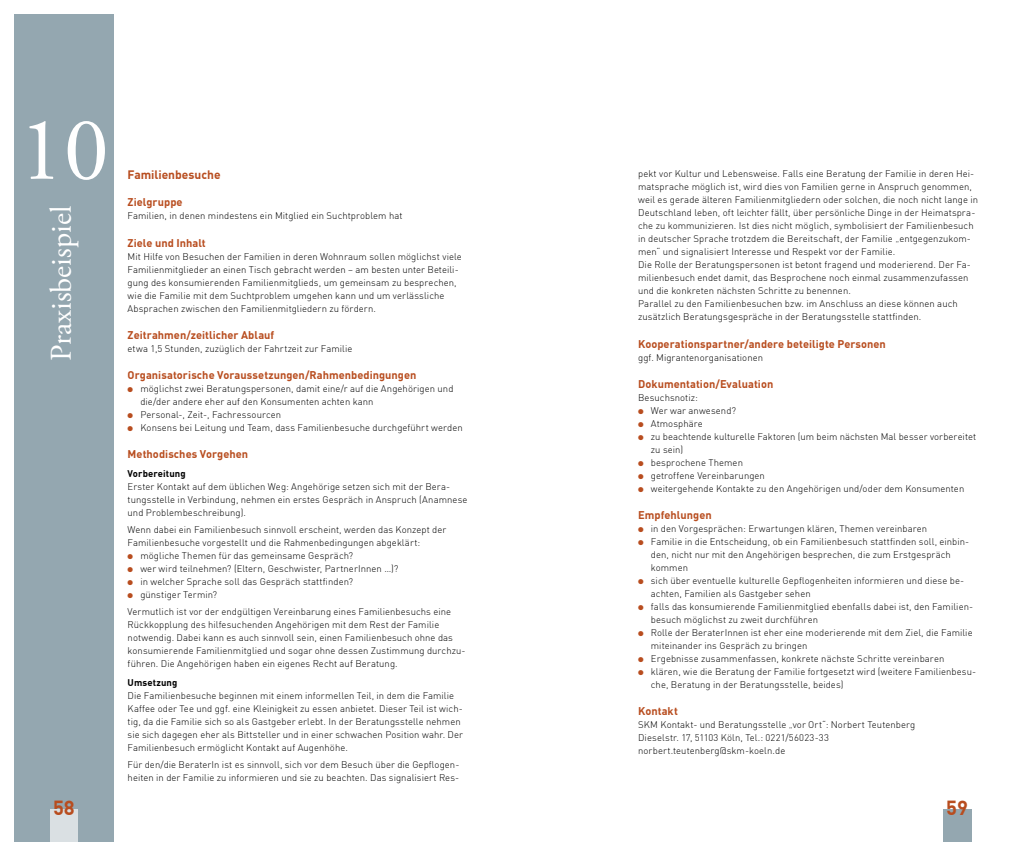
<style>
.page{position:relative;width:1021px;height:842px;background:#fff}
.page>*{position:absolute;margin:0;border:0;box-sizing:border-box;transform-origin:0 0}
.t1{font:90px "Adobe Garamond Pro";color:#fff}
.t2{font:30px "Adobe Garamond Pro";color:#fff}
.t3{font:700 20px "DIN Offc";color:#b84d1f}
.t4{font:700 12px "DIN Offc";color:#b84d1f}
.t5{font:700 11px "DIN Offc";letter-spacing:.005em;color:#b84d1f}
.t6{font:300 9.5px/13px "DIN Offc";letter-spacing:.005em;color:#000}
.t7{font:700 9.5px "DIN Offc";letter-spacing:.01em;color:#000}
.s1{color:#b84d1f}
</style>
<div class="page">
<div style="left:14px;top:14px;width:99px;height:828px;background:#94a7b0"></div>
<div style="left:50px;top:809px;width:28px;height:33px;background:#dae0e3"></div>
<div style="left:943px;top:809px;width:28px;height:33px;background:#94a7b0"></div>
<h1 class="t1" style="left:19px;top:96px;width:91px">10</h1>
<h2 class="t2" style="left:43px;top:360px;width:156px;rotate:-90deg">Praxisbeispiel</h2>
<p class="t4" style="left:128px;top:167px;width:94px">Familienbesuche</p>
<p class="t5" style="left:128px;top:195px;width:56px">Zielgruppe</p>
<p class="t6" style="left:128px;top:209px;width:276px">Familien, in denen mindestens ein Mitglied ein Suchtproblem hat</p>
<p class="t5" style="left:128px;top:235px;width:80px">Ziele und Inhalt</p>
<p class="t6" style="left:128px;top:250px;width:336px">Mit Hilfe von Besuchen der Familien in deren Wohnraum sollen möglichst viele Familienmitglieder an einen Tisch gebracht werden – am besten unter Beteili&shy;gung des konsumierenden Familienmitglieds, um gemeinsam zu besprechen, wie die Familie mit dem Suchtproblem umgehen kann und um verlässliche Absprachen zwischen den Familienmitgliedern zu fördern.</p>
<p class="t5" style="left:128px;top:328px;width:148px">Zeitrahmen/zeitlicher Ablauf</p>
<p class="t6" style="left:128px;top:342px;width:226px">etwa 1,5 Stunden, zuzüglich der Fahrtzeit zur Familie</p>
<p class="t5" style="left:128px;top:368px;width:290px">Organisatorische Voraussetzungen/Rahmenbedingungen</p>
<p class="t6" style="left:140px;top:382px;width:314px;text-indent:-13px"><span class="s1">●</span> möglichst zwei Beratungspersonen, damit eine/r auf die Angehörigen und die/der andere eher auf den Konsumenten achten kann</p>
<p class="t6" style="left:128px;top:408px;width:155px"><span class="s1">●</span> Personal-, Zeit-, Fachressourcen</p>
<p class="t6" style="left:128px;top:421px;width:337px"><span class="s1">●</span> Konsens bei Leitung und Team, dass Familienbesuche durchgeführt werden</p>
<p class="t5" style="left:128px;top:447px;width:122px">Methodisches Vorgehen</p>
<p class="t7" style="left:128px;top:467px;width:60px">Vorbereitung</p>
<p class="t6" style="left:128px;top:480px;width:341px">Erster Kontakt auf dem üblichen Weg: Angehörige setzen sich mit der Bera&shy;tungsstelle in Verbindung, nehmen ein erstes Gespräch in Anspruch (Anamnese und Problembeschreibung).</p>
<p class="t6" style="left:128px;top:523px;width:320px">Wenn dabei ein Familienbesuch sinnvoll erscheint, werden das Konzept der<br>Familienbesuche vorgestellt und die Rahmenbedingungen abgeklärt:</p>
<p class="t6" style="left:128px;top:549px;width:227px"><span class="s1">●</span> mögliche Themen für das gemeinsame Gespräch?</p>
<p class="t6" style="left:128px;top:562px;width:272px"><span class="s1">●</span> wer wird teilnehmen? (Eltern, Geschwister, PartnerInnen …)?</p>
<p class="t6" style="left:128px;top:575px;width:227px"><span class="s1">●</span> in welcher Sprache soll das Gespräch stattfinden?</p>
<p class="t6" style="left:128px;top:586px;width:325px;line-height:17.3px"><span class="s1">●</span> günstiger Termin?<br>Vermutlich ist vor der endgültigen Vereinbarung eines Familienbesuchs eine</p>
<p class="t6" style="left:128px;top:618px;width:339px">Rückkopplung des hilfesuchenden Angehörigen mit dem Rest der Familie notwendig. Dabei kann es auch sinnvoll sein, einen Familienbesuch ohne das konsumierende Familienmitglied und sogar ohne dessen Zustimmung durchzu&shy;führen. Die Angehörigen haben ein eigenes Recht auf Beratung.</p>
<p class="t7" style="left:128px;top:676px;width:51px">Umsetzung</p>
<p class="t6" style="left:128px;top:689px;width:337px">Die Familienbesuche beginnen mit einem informellen Teil, in dem die Familie Kaffee oder Tee und ggf. eine Kleinigkeit zu essen anbietet. Dieser Teil ist wich&shy;tig, da die Familie sich so als Gastgeber erlebt. In der Beratungsstelle nehmen sie sich dagegen eher als Bittsteller und in einer schwachen Position wahr. Der Familienbesuch ermöglicht Kontakt auf Augenhöhe.</p>
<p class="t6" style="left:128px;top:758px;width:333px">Für den/die BeraterIn ist es sinnvoll, sich vor dem Besuch über die Gepflogen&shy;heiten in der Familie zu informieren und sie zu beachten. Das signalisiert Res-</p>
<p class="t6" style="left:638px;top:167px;width:341px">pekt vor Kultur und Lebensweise. Falls eine Beratung der Familie in deren Hei&shy;matsprache möglich ist, wird dies von Familien gerne in Anspruch genommen, weil es gerade älteren Familienmitgliedern oder solchen, die noch nicht lange in Deutschland leben, oft leichter fällt, über persönliche Dinge in der Heimatspra&shy;che zu kommunizieren. Ist dies nicht möglich, symbolisiert der Familienbesuch in deutscher Sprache trotzdem die Bereitschaft, der Familie „entgegenzukom&shy;men“ und signalisiert Interesse und Respekt vor der Familie.<br>Die Rolle der Beratungspersonen ist betont fragend und moderierend. Der Fa&shy;milienbesuch endet damit, das Besprochene noch einmal zusammenzufassen und die konkreten nächsten Schritte zu benennen.<br>Parallel zu den Familienbesuchen bzw. im Anschluss an diese können auch zusätzlich Beratungsgespräche in der Beratungsstelle stattfinden.</p>
<p class="t5" style="left:638px;top:336px;width:249px">Kooperationspartner/andere beteiligte Personen</p>
<p class="t6" style="left:638px;top:350px;width:126px">ggf. Migrantenorganisationen</p>
<p class="t5" style="left:638px;top:377px;width:137px">Dokumentation/Evaluation</p>
<p class="t6" style="left:638px;top:391px;width:61px">Besuchsnotiz:</p>
<p class="t6" style="left:638px;top:404px;width:99px"><span class="s1">●</span> Wer war anwesend?</p>
<p class="t6" style="left:638px;top:417px;width:66px"><span class="s1">●</span> Atmosphäre</p>
<p class="t6" style="left:651px;top:430px;width:327px;text-indent:-13px"><span class="s1">●</span> zu beachtende kulturelle Faktoren (um beim nächsten Mal besser vorbereitet zu sein)</p>
<p class="t6" style="left:638px;top:456px;width:106px"><span class="s1">●</span> besprochene Themen</p>
<p class="t6" style="left:638px;top:469px;width:128px"><span class="s1">●</span> getroffene Vereinbarungen</p>
<p class="t6" style="left:638px;top:482px;width:328px"><span class="s1">●</span> weitergehende Kontakte zu den Angehörigen und/oder dem Konsumenten</p>
<p class="t5" style="left:638px;top:508px;width:75px">Empfehlungen</p>
<p class="t6" style="left:638px;top:522px;width:291px"><span class="s1">●</span> in den Vorgesprächen: Erwartungen klären, Themen vereinbaren</p>
<p class="t6" style="left:651px;top:535px;width:320px;text-indent:-13px"><span class="s1">●</span> Familie in die Entscheidung, ob ein Familienbesuch stattfinden soll, einbin&shy;den, nicht nur mit den Angehörigen besprechen, die zum Erstgespräch kommen</p>
<p class="t6" style="left:651px;top:574px;width:315px;text-indent:-13px"><span class="s1">●</span> sich über eventuelle kulturelle Gepflogenheiten informieren und diese be&shy;achten, Familien als Gastgeber sehen</p>
<p class="t6" style="left:651px;top:600px;width:324px;text-indent:-13px"><span class="s1">●</span> falls das konsumierende Familienmitglied ebenfalls dabei ist, den Familien&shy;besuch möglichst zu zweit durchführen</p>
<p class="t6" style="left:651px;top:626px;width:323px;text-indent:-13px"><span class="s1">●</span> Rolle der BeraterInnen ist eher eine moderierende mit dem Ziel, die Familie miteinander ins Gespräch zu bringen</p>
<p class="t6" style="left:638px;top:652px;width:308px"><span class="s1">●</span> Ergebnisse zusammenfassen, konkrete nächste Schritte vereinbaren</p>
<p class="t6" style="left:651px;top:665px;width:327px;text-indent:-13px"><span class="s1">●</span> klären, wie die Beratung der Familie fortgesetzt wird (weitere Familienbesu&shy;che, Beratung in der Beratungsstelle, beides)</p>
<p class="t5" style="left:638px;top:704px;width:41px">Kontakt</p>
<p class="t6" style="left:638px;top:718px;width:279px">SKM Kontakt- und Beratungsstelle „vor Ort“: Norbert Teutenberg<br>Dieselstr. 17, 51103 Köln, Tel.: 0221/56023-33 norbert.teutenberg@skm-koeln.de</p>
<h3 class="t3" style="left:53px;top:794px;width:23px">58</h3>
<h3 class="t3" style="left:946px;top:794px;width:23px">59</h3>
</div>
